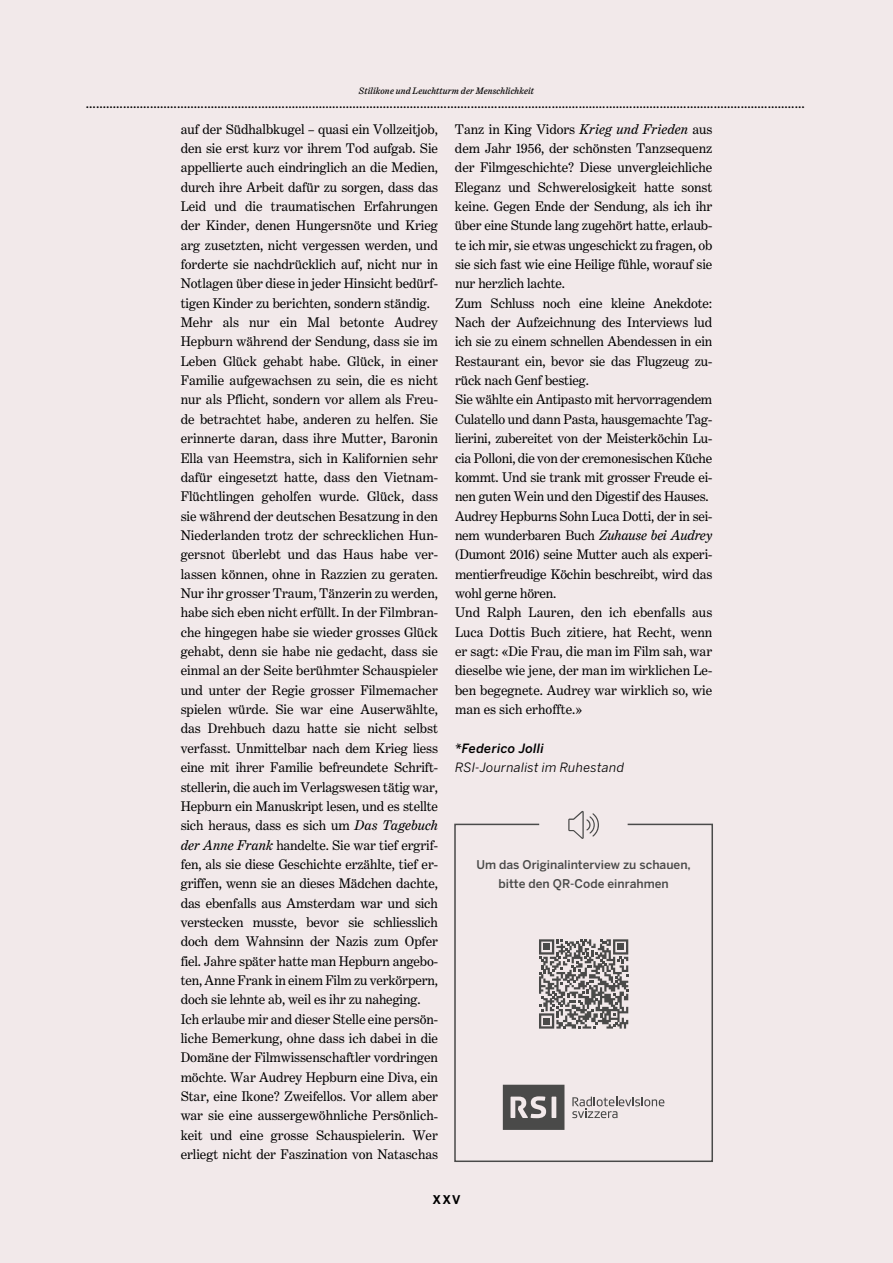
<style>
.page{position:relative;width:893px;height:1263px;background:#f2e9ea}
.page>*{position:absolute;margin:0;border:0;box-sizing:border-box;transform-origin:0 0}
.t1{font:14.1px/19.4px "Benton Modern Two";letter-spacing:-.005em;color:#000}
.t2{font:italic 13.5px "Benton Modern Three";color:#000}
.t3{font:italic 12.75px "Benton Sans";letter-spacing:.02em;color:#000}
.t4{font:italic 500 12.75px "Benton Sans";letter-spacing:.015em;color:#000}
.t5{font:500 12px/19.4px "Benton Sans";color:#4a4a49;text-align:center}
.t6{font:700 12px "Benton Sans TF";color:#000}
.t7{font:italic 9.45px "Benton Modern Three";letter-spacing:.025em;color:#000}
.s1{font-style:italic;font-size:14.25px}
</style>
<div class="page">
<svg style="left:568px;top:811px;width:31px;height:12px"></svg>
<svg style="left:454px;top:823px;width:259px;height:339px"></svg>
<svg style="left:539px;top:939px;width:89px;height:89px"></svg>
<div style="left:543px;top:944px;width:7px;height:6px;background:#4a4a49"></div>
<div style="left:617px;top:944px;width:7px;height:6px;background:#4a4a49"></div>
<div style="left:543px;top:1018px;width:7px;height:6px;background:#4a4a49"></div>
<svg style="left:572px;top:1096px;width:92px;height:22px"></svg>
<svg style="left:503px;top:1085px;width:61px;height:45px"></svg>
<p class="t7" style="left:359px;top:86px;width:177px">Stilikone und Leuchtturm der Menschlichkeit</p>
<p class="t2" style="left:87px;top:96px;width:720px">.....................................................................................................................................................................................................................</p>
<p class="t1" style="left:181px;top:119px;width:259px">auf der Südhalbkugel – quasi ein Vollzeitjob, den sie erst kurz vor ihrem Tod aufgab. Sie appellierte auch eindringlich an die Medien, durch ihre Arbeit dafür zu sorgen, dass das Leid und die traumatischen Erfahrungen der Kinder, denen Hungersnöte und Krieg arg zusetzten, nicht vergessen werden, und forderte sie nachdrücklich auf, nicht nur in Notlagen über diese in jeder Hinsicht bedürf&shy;tigen Kinder zu berichten, sondern ständig.<br>Mehr als nur ein Mal betonte Audrey Hepburn während der Sendung, dass sie im Leben Glück gehabt habe. Glück, in einer Familie aufgewachsen zu sein, die es nicht nur als Pflicht, sondern vor allem als Freu&shy;de betrachtet habe, anderen zu helfen. Sie erinnerte daran, dass ihre Mutter, Baronin Ella van Heemstra, sich in Kalifornien sehr dafür eingesetzt hatte, dass den Vietnam-Flüchtlingen geholfen wurde. Glück, dass sie während der deutschen Besatzung in den Niederlanden trotz der schrecklichen Hun&shy;gersnot überlebt und das Haus habe ver&shy;lassen können, ohne in Razzien zu geraten.<br>Nur ihr grosser Traum, Tänzerin zu werden, habe sich eben nicht erfüllt. In der Filmbran&shy;che hingegen habe sie wieder grosses Glück gehabt, denn sie habe nie gedacht, dass sie einmal an der Seite berühmter Schauspieler und unter der Regie grosser Filmemacher spielen würde. Sie war eine Auserwählte, das Drehbuch dazu hatte sie nicht selbst verfasst. Unmittelbar nach dem Krieg liess eine mit ihrer Familie befreundete Schrift&shy;stellerin, die auch im Verlagswesen tätig war, Hepburn ein Manuskript lesen, und es stellte sich heraus, dass es sich um <span class="s1">Das Tagebuch der Anne Frank</span> handelte. Sie war tief ergrif&shy;fen, als sie diese Geschichte erzählte, tief er&shy;griffen, wenn sie an dieses Mädchen dachte, das ebenfalls aus Amsterdam war und sich verstecken musste, bevor sie schliesslich doch dem Wahnsinn der Nazis zum Opfer fiel. Jahre später hatte man Hepburn angebo&shy;ten, Anne Frank in einem Film zu verkörpern, doch sie lehnte ab, weil es ihr zu naheging.<br>Ich erlaube mir and dieser Stelle eine persön&shy;liche Bemerkung, ohne dass ich dabei in die Domäne der Filmwissenschaftler vordringen möchte. War Audrey Hepburn eine Diva, ein Star, eine Ikone? Zweifellos. Vor allem aber war sie eine aussergewöhnliche Persönlich&shy;keit und eine grosse Schauspielerin. Wer erliegt nicht der Faszination von Nataschas</p>
<p class="t1" style="left:455px;top:119px;width:259px">Tanz in King Vidors <span class="s1">Krieg und Frieden</span> aus dem Jahr 1956, der schönsten Tanzsequenz der Filmgeschichte? Diese unvergleichliche Eleganz und Schwerelosigkeit hatte sonst keine. Gegen Ende der Sendung, als ich ihr über eine Stunde lang zugehört hatte, erlaub&shy;te ich mir, sie etwas ungeschickt zu fragen, ob sie sich fast wie eine Heilige fühle, worauf sie nur herzlich lachte.<br>Zum Schluss noch eine kleine Anekdote:<br>Nach der Aufzeichnung des Interviews lud ich sie zu einem schnellen Abendessen in ein Restaurant ein, bevor sie das Flugzeug zu&shy;rück nach Genf bestieg.<br>Sie wählte ein Antipasto mit hervorragendem Culatello und dann Pasta, hausgemachte Tag&shy;lierini, zubereitet von der Meisterköchin Lu&shy;cia Polloni, die von der cremonesischen Küche kommt. Und sie trank mit grosser Freude ei&shy;nen guten Wein und den Digestif des Hauses.<br>Audrey Hepburns Sohn Luca Dotti, der in sei&shy;nem wunderbaren Buch <span class="s1">Zuhause bei Audrey </span>(Dumont 2016) seine Mutter auch als experi&shy;mentierfreudige Köchin beschreibt, wird das wohl gerne hören.<br>Und Ralph Lauren, den ich ebenfalls aus Luca Dottis Buch zitiere, hat Recht, wenn er sagt: «Die Frau, die man im Film sah, war dieselbe wie jene, der man im wirklichen Le&shy;ben begegnete. Audrey war wirklich so, wie man es sich erhoffte.»</p>
<p class="t4" style="left:455px;top:741px;width:91px">*Federico Jolli</p>
<p class="t3" style="left:455px;top:760px;width:171px">RSI-Journalist im Ruhestand</p>
<p class="t5" style="left:476px;top:855px;width:216px">Um das Originalinterview zu schauen, bitte den QR-Code einrahmen</p>
<p class="t6" style="left:432px;top:1193px;width:30px">XXV</p>
</div>
